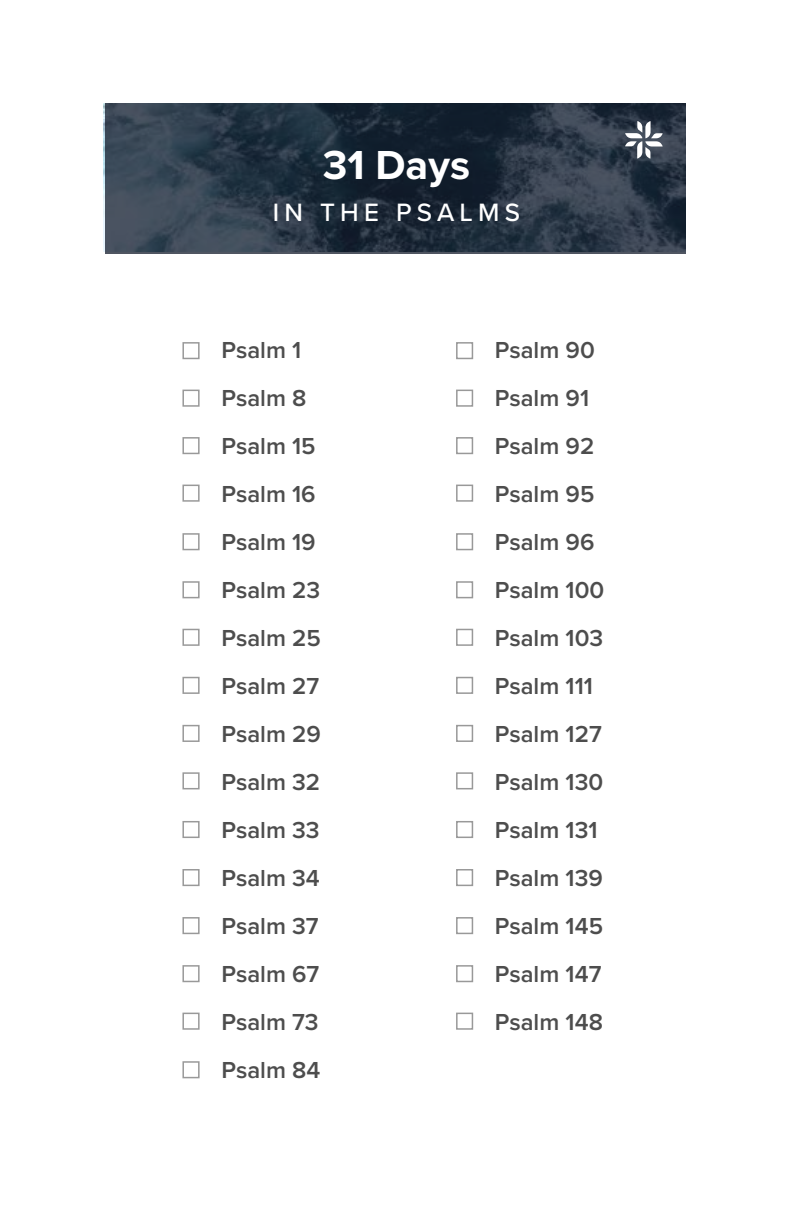
<style>
.page{position:relative;width:793px;height:1224px;background:#fff}
.page>*{position:absolute;margin:0;border:0;box-sizing:border-box;transform-origin:0 0}
.t1{font:700 42px "Proxima Nova";color:#fff}
.t2{font:500 26px "Proxima Nova";letter-spacing:.2em;color:#fff}
.t3{font:600 24px/48px "Proxima Nova";color:#4d4d4d}
</style>
<div class="page">
<svg style="left:105px;top:104px;width:580px;height:150px;background:#283644"></svg>
<svg style="left:625px;top:121px;width:37px;height:38px"></svg>
<div style="left:182px;top:342px;width:17px;height:17px;border:2px solid #999"></div>
<div style="left:182px;top:390px;width:17px;height:17px;border:2px solid #999"></div>
<div style="left:182px;top:437px;width:17px;height:17px;border:2px solid #999"></div>
<div style="left:182px;top:485px;width:17px;height:17px;border:2px solid #999"></div>
<div style="left:182px;top:533px;width:17px;height:17px;border:2px solid #999"></div>
<div style="left:182px;top:581px;width:17px;height:17px;border:2px solid #999"></div>
<div style="left:182px;top:629px;width:17px;height:17px;border:2px solid #999"></div>
<div style="left:182px;top:677px;width:17px;height:17px;border:2px solid #999"></div>
<div style="left:182px;top:725px;width:17px;height:17px;border:2px solid #999"></div>
<div style="left:182px;top:772px;width:17px;height:17px;border:2px solid #999"></div>
<div style="left:182px;top:821px;width:17px;height:17px;border:2px solid #999"></div>
<div style="left:182px;top:869px;width:17px;height:17px;border:2px solid #999"></div>
<div style="left:182px;top:917px;width:17px;height:17px;border:2px solid #999"></div>
<div style="left:182px;top:965px;width:17px;height:17px;border:2px solid #999"></div>
<div style="left:182px;top:1013px;width:17px;height:17px;border:2px solid #999"></div>
<div style="left:182px;top:1061px;width:17px;height:17px;border:2px solid #999"></div>
<div style="left:456px;top:342px;width:17px;height:17px;border:2px solid #999"></div>
<div style="left:456px;top:390px;width:17px;height:17px;border:2px solid #999"></div>
<div style="left:456px;top:437px;width:17px;height:17px;border:2px solid #999"></div>
<div style="left:456px;top:485px;width:17px;height:17px;border:2px solid #999"></div>
<div style="left:456px;top:533px;width:17px;height:17px;border:2px solid #999"></div>
<div style="left:456px;top:581px;width:17px;height:17px;border:2px solid #999"></div>
<div style="left:456px;top:629px;width:17px;height:17px;border:2px solid #999"></div>
<div style="left:456px;top:677px;width:17px;height:17px;border:2px solid #999"></div>
<div style="left:456px;top:725px;width:17px;height:17px;border:2px solid #999"></div>
<div style="left:456px;top:772px;width:17px;height:17px;border:2px solid #999"></div>
<div style="left:456px;top:821px;width:17px;height:17px;border:2px solid #999"></div>
<div style="left:456px;top:869px;width:17px;height:17px;border:2px solid #999"></div>
<div style="left:456px;top:917px;width:17px;height:17px;border:2px solid #999"></div>
<div style="left:456px;top:965px;width:17px;height:17px;border:2px solid #999"></div>
<div style="left:456px;top:1013px;width:17px;height:17px;border:2px solid #999"></div>
<h1 class="t1" style="left:323px;top:134px;width:149px">31 Days</h1>
<p class="t2" style="left:272px;top:193px;width:249px">IN THE PSALMS</p>
<p class="t3" style="left:221px;top:325px;width:101px">Psalm 1<br>Psalm 8<br>Psalm 15<br>Psalm 16<br>Psalm 19<br>Psalm 23<br>Psalm 25<br>Psalm 27<br>Psalm 29<br>Psalm 32<br>Psalm 33<br>Psalm 34<br>Psalm 37<br>Psalm 67<br>Psalm 73<br>Psalm 84</p>
<p class="t3" style="left:494px;top:325px;width:111px">Psalm 90<br>Psalm 91<br>Psalm 92<br>Psalm 95<br>Psalm 96<br>Psalm 100<br>Psalm 103<br>Psalm 111<br>Psalm 127<br>Psalm 130<br>Psalm 131<br>Psalm 139<br>Psalm 145<br>Psalm 147<br>Psalm 148</p>
</div>
